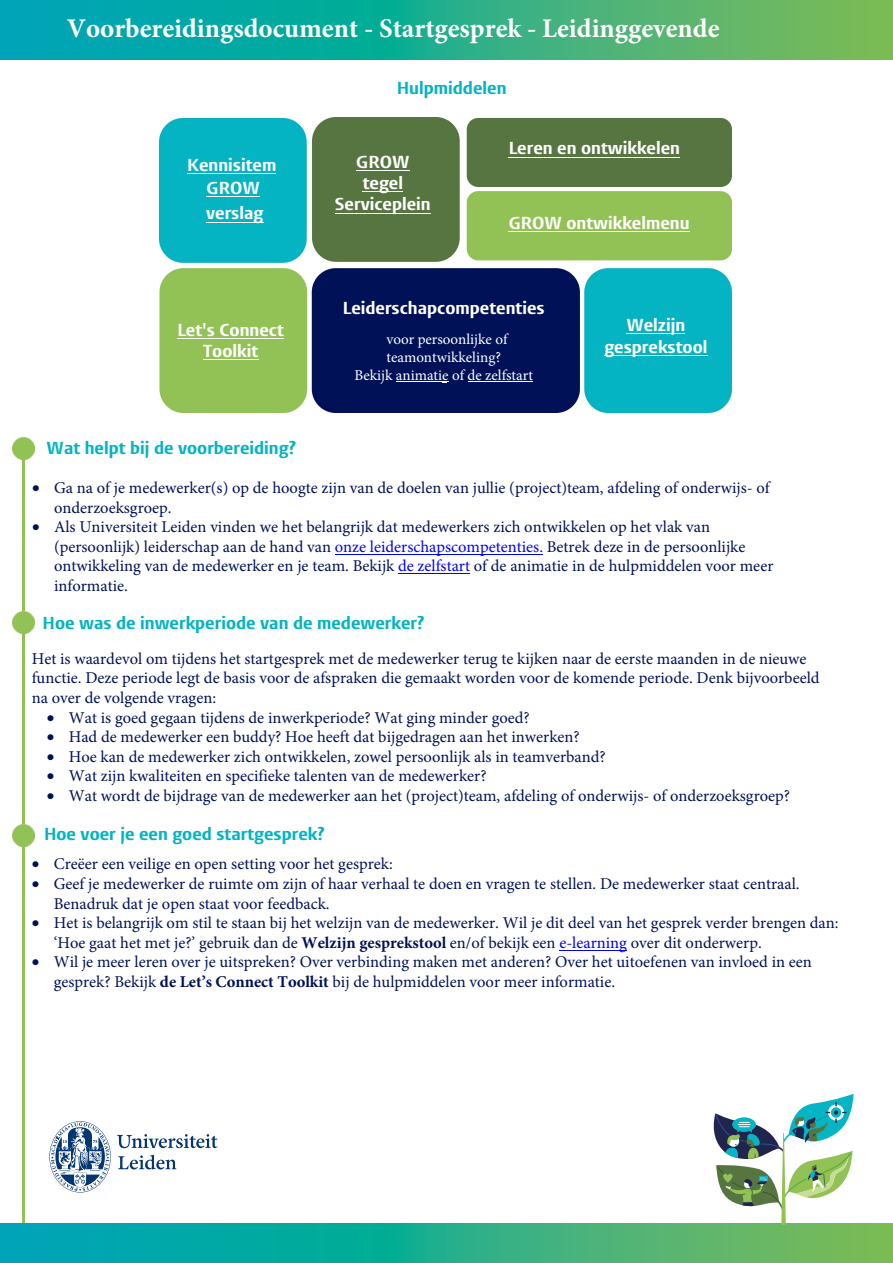
<style>
.page{position:relative;width:893px;height:1263px;background:#fff}
.page>*{position:absolute;margin:0;border:0;box-sizing:border-box;transform-origin:0 0}
.t1{font:700 27px "Minion Pro";color:#fff}
.t2{font:300 18px/21.6px "Vestula";color:#fff;text-align:center}
.t3{font:300 18px "Vestula";color:#04b4c3}
.t4{font:16.5px/19.6px "Minion Pro";color:#001158}
.t5{font:15px/18px "Minion Pro";color:#fff;text-align:center}
.s1{color:#00f}
.s2{font-weight:700}
</style>
<div class="page">
<img style="left:159px;top:118px;width:572px;height:294px">
<img style="left:23px;top:459px;width:1px;height:765px">
<svg style="left:0;top:1224px;width:893px;height:39px;background:#2caf8a"></svg>
<svg style="left:711px;top:1094px;width:143px;height:131px"></svg>
<hr style="left:399px;top:573px;width:71px;height:1px;background:#00f">
<hr style="left:335px;top:554px;width:208px;height:1px;background:#00f">
<hr style="left:560px;top:950px;width:67px;height:1px;background:#00f">
<hr style="left:188px;top:173px;width:88px;height:1px;background:#fff">
<hr style="left:207px;top:196px;width:53px;height:1px;background:#fff">
<hr style="left:206px;top:222px;width:57px;height:1px;background:#fff">
<hr style="left:203px;top:359px;width:55px;height:1px;background:#fff">
<hr style="left:177px;top:338px;width:107px;height:1px;background:#fff">
<hr style="left:335px;top:213px;width:96px;height:1px;background:#fff">
<hr style="left:363px;top:191px;width:40px;height:1px;background:#fff">
<hr style="left:356px;top:170px;width:53px;height:1px;background:#fff">
<hr style="left:509px;top:231px;width:181px;height:1px;background:#fff">
<hr style="left:604px;top:355px;width:103px;height:1px;background:#fff">
<hr style="left:626px;top:333px;width:59px;height:1px;background:#fff">
<img style="left:13px;top:825px;width:22px;height:21px">
<img style="left:13px;top:612px;width:22px;height:21px">
<svg style="left:0;top:0;width:893px;height:60px;background:#2caf8a"></svg>
<svg style="left:117px;top:1134px;width:101px;height:35px"></svg>
<svg style="left:49px;top:1121px;width:62px;height:71px"></svg>
<hr style="left:509px;top:157px;width:171px;height:1px;background:#fff">
<img style="left:13px;top:438px;width:22px;height:21px">
<hr style="left:396px;top:381px;width:52px;height:1px;background:#fff">
<hr style="left:468px;top:381px;width:64px;height:1px;background:#fff">
<h1 class="t1" style="left:67px;top:9px;width:654px">Voorbereidingsdocument - Startgesprek - Leidinggevende</h1>
<p class="t2" style="left:187px;top:153px;width:91px;line-height:23.2px">Kennisitem<br>GROW</p>
<p class="t2" style="left:206px;top:203px;width:59px">verslag</p>
<p class="t2" style="left:177px;top:319px;width:108px">Let's Connect<br>Toolkit</p>
<p class="t3" style="left:47px;top:436px;width:251px">Wat helpt bij de voorbereiding?</p>
<p class="t3" style="left:397px;top:77px;width:111px">Hulpmiddelen</p>
<p class="t2" style="left:335px;top:151px;width:97px">GROW tegel<br>Serviceplein</p>
<p class="t2" style="left:509px;top:138px;width:173px">Leren en ontwikkelen</p>
<p class="t2" style="left:509px;top:212px;width:183px">GROW ontwikkelmenu</p>
<p class="t2" style="left:343px;top:297px;width:203px">Leiderschapcompetenties</p>
<p class="t5" style="left:355px;top:330px;width:180px">voor persoonlijke of teamontwikkeling?<br>Bekijk animatie of de zelfstart</p>
<p class="t2" style="left:604px;top:315px;width:105px">Welzijn gesprekstool</p>
<p class="t4" style="left:54px;top:478px;width:717px;text-indent:-22px">• Ga na of je medewerker(s) op de hoogte zijn van de doelen van jullie (project)team, afdeling of onderwijs- of onderzoeksgroep.</p>
<p class="t4" style="left:54px;top:517px;width:721px;text-indent:-22px">• Als Universiteit Leiden vinden we het belangrijk dat medewerkers zich ontwikkelen op het vlak van (persoonlijk) leiderschap aan de hand van <span class="s1">onze leiderschapscompetenties.</span> Betrek deze in de persoonlijke ontwikkeling van de medewerker en je team. Bekijk <span class="s1">de zelfstart</span> of de animatie in de hulpmiddelen voor meer informatie.</p>
<p class="t3" style="left:43px;top:612px;width:383px">Hoe was de inwerkperiode van de medewerker?</p>
<p class="t4" style="left:32px;top:649px;width:789px">Het is waardevol om tijdens het startgesprek met de medewerker terug te kijken naar de eerste maanden in de nieuwe functie. Deze periode legt de basis voor de afspraken die gemaakt worden voor de komende periode. Denk bijvoorbeeld na over de volgende vragen:</p>
<p class="t4" style="left:47px;top:707px;width:485px">• Wat is goed gegaan tijdens de inwerkperiode? Wat ging minder goed?</p>
<p class="t4" style="left:47px;top:727px;width:535px">• Had de medewerker een buddy? Hoe heeft dat bijgedragen aan het inwerken?</p>
<p class="t4" style="left:47px;top:747px;width:561px">• Hoe kan de medewerker zich ontwikkelen, zowel persoonlijk als in teamverband?</p>
<p class="t4" style="left:47px;top:766px;width:441px">• Wat zijn kwaliteiten en specifieke talenten van de medewerker?</p>
<p class="t4" style="left:47px;top:786px;width:745px">• Wat wordt de bijdrage van de medewerker aan het (project)team, afdeling of onderwijs- of onderzoeksgroep?</p>
<p class="t3" style="left:44px;top:823px;width:282px">Hoe voer je een goed startgesprek?</p>
<p class="t4" style="left:32px;top:854px;width:363px">• Creëer een veilige en open setting voor het gesprek:</p>
<p class="t4" style="left:54px;top:874px;width:747px;text-indent:-22px">• Geef je medewerker de ruimte om zijn of haar verhaal te doen en vragen te stellen. De medewerker staat centraal.<br>Benadruk dat je open staat voor feedback.</p>
<p class="t4" style="left:54px;top:913px;width:786px;text-indent:-22px">• Het is belangrijk om stil te staan bij het welzijn van de medewerker. Wil je dit deel van het gesprek verder brengen dan: ‘Hoe gaat het met je?’ gebruik dan de <span class="s2">Welzijn gesprekstool</span> en/of bekijk een <span class="s1">e-learning</span> over dit onderwerp.</p>
<p class="t4" style="left:54px;top:952px;width:760px;text-indent:-22px">• Wil je meer leren over je uitspreken? Over verbinding maken met anderen? Over het uitoefenen van invloed in een gesprek? Bekijk <span class="s2">de Let’s Connect Toolkit</span> bij de hulpmiddelen voor meer informatie.</p>
</div>
